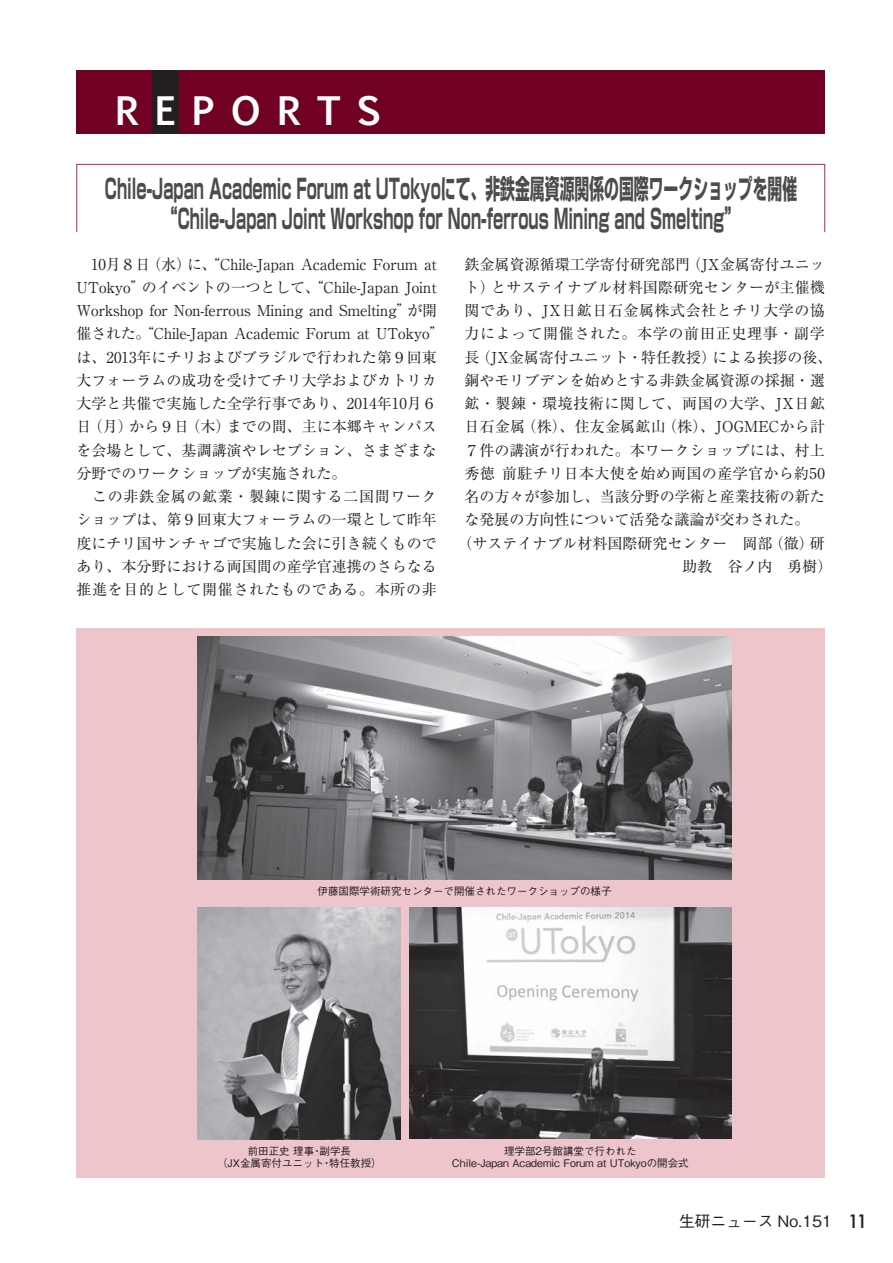
<style>
.page{position:relative;width:893px;height:1263px;background:#fff}
.page>*{position:absolute;margin:0;border:0;box-sizing:border-box;transform-origin:0 0}
.t1{font:700 37.5px "Euphemia UCAS";letter-spacing:.42em;color:#fff}
.t2{font:700 27px/30px "Shin Go Pro";color:#4b4c4d;text-align:center;scale:.55 1}
.t3{font:500 15.75px "Gothic BBB Pro";color:#231f20}
.t4{font:15px/23.2px "Ryumin Pro";color:#231f20}
.t5{font:15px "Ryumin Pro";letter-spacing:.035em;color:#231f20}
.t6{font:15px "Ryumin Pro";letter-spacing:.025em;color:#231f20}
.t7{font:15px "Ryumin Pro";letter-spacing:.045em;color:#231f20}
.t8{font:500 10.5px/12px "Gothic BBB Pro";color:#231f20;text-align:center}
.s1{font-family:"Futura";font-size:18px}
</style>
<div class="page">
<div style="left:77px;top:70px;width:748px;height:64px;background:#700123"></div>
<div style="left:152px;top:70px;width:26px;height:64px;background:#231f20"></div>
<div style="left:77px;top:164px;width:748px;height:68px;border:1px solid #bf264a"></div>
<div style="left:77px;top:628px;width:748px;height:550px;background:#edc5cb"></div>
<img style="left:198px;top:637px;width:533px;height:242px">
<img style="left:409px;top:908px;width:322px;height:231px">
<img style="left:198px;top:908px;width:203px;height:232px">
<h1 class="t1" style="left:115px;top:83px;width:268px">REPORTS</h1>
<h2 class="t2" style="left:105px;top:171px;width:1260px">Chile-Japan Academic Forum at UTokyoにて、非鉄金属資源関係の国際ワークショップを開催“Chile-Japan Joint Workshop for Non-ferrous Mining and Smelting”</h2>
<p class="t4" style="left:77px;top:251px;width:369px">　10月８日（水）に、“Chile-Japan Academic Forum at<br>UTokyo”のイベントの一つとして、“Chile-Japan Joint<br>Workshop for Non-ferrous Mining and Smelting”が開催された。“Chile-Japan Academic Forum at UTokyo”は、2013年にチリおよびブラジルで行われた第９回東大フォーラムの成功を受けてチリ大学およびカトリカ大学と共催で実施した全学行事であり、2014年10月６日（月）から９日（木）までの間、主に本郷キャンパスを会場として、基調講演やレセプション、さまざまな分野でのワークショップが実施された。<br>　この非鉄金属の鉱業・製錬に関する二国間ワークショップは、第９回東大フォーラムの一環として昨年度にチリ国サンチャゴで実施した会に引き続くものであり、本分野における両国間の産学官連携のさらなる推進を目的として開催されたものである。本所の非</p>
<p class="t4" style="left:465px;top:251px;width:362px">鉄金属資源循環工学寄付研究部門（JX金属寄付ユニッ</p>
<p class="t4" style="left:465px;top:275px;width:362px">ト）とサステイナブル材料国際研究センターが主催機</p>
<p class="t5" style="left:465px;top:299px;width:362px">関であり、JX日鉱日石金属株式会社とチリ大学の協</p>
<p class="t7" style="left:465px;top:322px;width:362px">力によって開催された。本学の前田正史理事・副学</p>
<p class="t4" style="left:465px;top:344px;width:369px">長（JX金属寄付ユニット・特任教授）による挨拶の後、</p>
<p class="t4" style="left:465px;top:368px;width:362px">銅やモリブデンを始めとする非鉄金属資源の採掘・選</p>
<p class="t5" style="left:465px;top:392px;width:362px">鉱・製錬・環境技術に関して、両国の大学、JX日鉱</p>
<p class="t4" style="left:465px;top:414px;width:362px">日石金属（株）、住友金属鉱山（株）、JOGMECから計</p>
<p class="t4" style="left:465px;top:437px;width:362px">７件の講演が行われた。本ワークショップには、村上</p>
<p class="t6" style="left:465px;top:461px;width:362px">秀徳 前駐チリ日本大使を始め両国の産学官から約50</p>
<p class="t4" style="left:465px;top:484px;width:362px">名の方々が参加し、当該分野の学術と産業技術の新た</p>
<p class="t4" style="left:465px;top:507px;width:346px">な発展の方向性について活発な議論が交わされた。</p>
<p class="t4" style="left:457px;top:530px;width:369px">（サステイナブル材料国際研究センター　岡部（徹）研</p>
<p class="t4" style="left:667px;top:554px;width:166px">　助教　谷ノ内　勇樹）</p>
<p class="t8" style="left:318px;top:883px;width:295px">伊藤国際学術研究センターで開催されたワークショップの様子</p>
<p class="t8" style="left:217px;top:1144px;width:166px">前田正史 理事・副学長<br>（JX金属寄付ユニット・特任教授）</p>
<p class="t8" style="left:452px;top:1143px;width:238px">理学部2号館講堂で行われた<br>Chile-Japan Academic Forum at UTokyoの開会式</p>
<p class="t3" style="left:679px;top:1208px;width:190px">生研ニュース No.151　<span class="s1">11</span></p>
</div>
